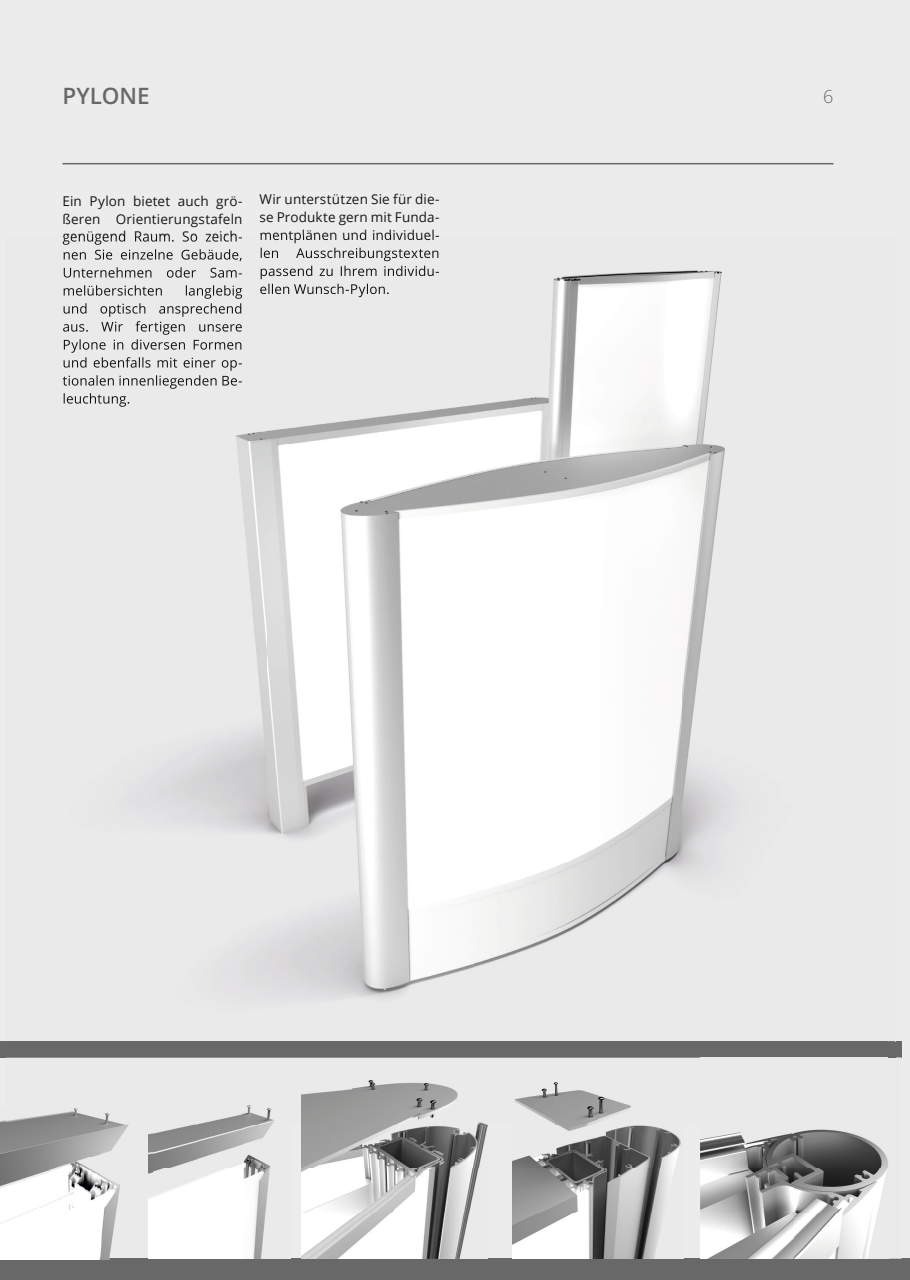
<style>
.page{position:relative;width:910px;height:1280px;background:#ececec}
.page>*{position:absolute;margin:0;border:0;box-sizing:border-box;transform-origin:0 0}
.t1{font:600 22.5px "Open Sans";color:#686868}
.t2{font:300 18px "Open Sans";color:#686868}
.t3{font:13.5px/18px "Open Sans";letter-spacing:.01em;color:#151616;text-align:justify}
</style>
<div class="page">
<div style="left:0;top:1259px;width:910px;height:21px;background:#686868"></div>
<hr style="left:63px;top:163px;width:770px;height:1px;background:#686868">
<img style="left:58px;top:235px;width:679px;height:823px">
<div style="left:6px;top:1041px;width:889px;height:16px;background:#686868"></div>
<img style="left:63px;top:235px;width:179px;height:10px">
<img style="left:64px;top:249px;width:178px;height:12px">
<img style="left:64px;top:267px;width:178px;height:11px">
<img style="left:64px;top:285px;width:178px;height:14px">
<img style="left:64px;top:303px;width:178px;height:14px">
<img style="left:63px;top:321px;width:179px;height:14px">
<img style="left:64px;top:339px;width:178px;height:14px">
<img style="left:64px;top:357px;width:178px;height:14px">
<img style="left:63px;top:375px;width:179px;height:14px">
<img style="left:64px;top:393px;width:66px;height:14px">
<img style="left:261px;top:235px;width:178px;height:8px">
<img style="left:261px;top:248px;width:178px;height:13px">
<img style="left:261px;top:266px;width:178px;height:13px">
<img style="left:260px;top:284px;width:129px;height:13px">
<img style="left:513px;top:1082px;width:168px;height:177px">
<img style="left:700px;top:1129px;width:188px;height:130px">
<img style="left:889px;top:1057px;width:12px;height:202px">
<img style="left:889px;top:1058px;width:6px;height:66px">
<img style="left:700px;top:1057px;width:195px;height:1px">
<img style="left:301px;top:1080px;width:186px;height:179px">
<img style="left:152px;top:1124px;width:120px;height:135px">
<img style="left:199px;top:1105px;width:75px;height:19px">
<img style="left:0;top:1120px;width:51px;height:139px">
<img style="left:51px;top:1124px;width:98px;height:84px">
<img style="left:51px;top:1208px;width:98px;height:51px">
<img style="left:0;top:1259px;width:110px;height:1px">
<img style="left:6px;top:1108px;width:116px;height:16px">
<img style="left:149px;top:1133px;width:3px;height:126px">
<h1 class="t1" style="left:63px;top:81px;width:89px">PYLONE</h1>
<h2 class="t2" style="left:823px;top:84px;width:12px">6</h2>
<p class="t3" style="left:63px;top:191px;width:181px">Ein Pylon bietet auch grö&shy;ßeren Orientierungstafeln genügend Raum. So zeich-</p>
<p class="t3" style="left:259px;top:190px;width:181px">Wir unterstützen Sie für die&shy;se Produkte gern mit Funda&shy;mentplänen und individuel-</p>
</div>
